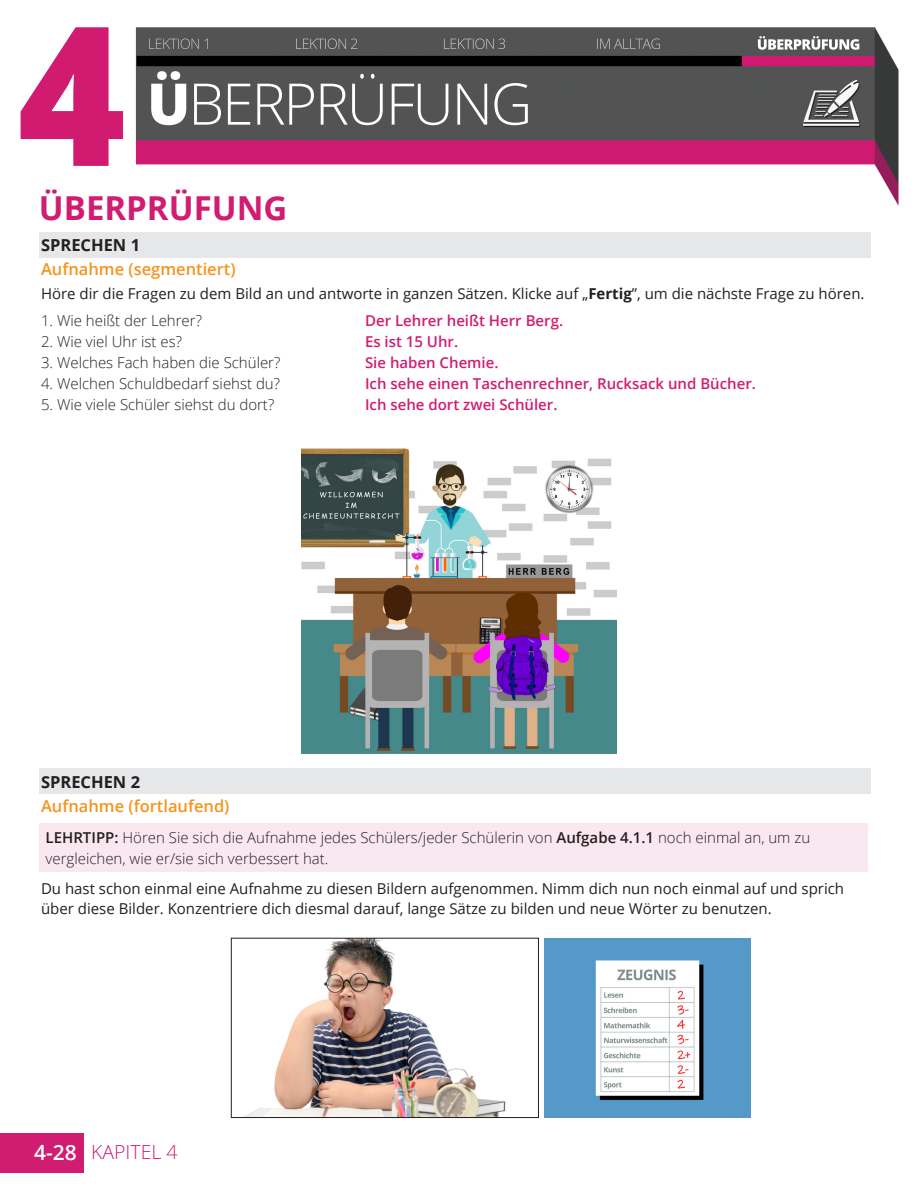
<style>
.page{position:relative;width:918px;height:1188px;background:#fff}
.page>*{position:absolute;margin:0;border:0;box-sizing:border-box;transform-origin:0 0}
.t1{font:700 33px "Open Sans";color:#d01d71}
.t2{font:600 21px "Open Sans";color:#fff}
.t3{font:300 19.5px "Open Sans";color:#d01d71}
.t4{font:600 16.5px "Open Sans";color:#f7931d}
.t5{font:700 16.5px "Open Sans";color:#231f20}
.t6{font:15px/19.5px "Open Sans";color:#231f20}
.t7{font:300 15px/21px "Open Sans";color:#231f20}
.t8{font:600 15px "Open Sans";color:#d01d71}
.s1{font-weight:700}
.s2{font-weight:600}
</style>
<div class="page">
<img style="left:0;top:27px;width:899px;height:1146px">
<div style="left:39px;top:232px;width:831px;height:25px;background:#e6e7e9"></div>
<img style="left:301px;top:448px;width:316px;height:306px">
<div style="left:39px;top:768px;width:831px;height:25px;background:#e6e7e9"></div>
<div style="left:39px;top:824px;width:829px;height:48px;background:#fae8f1"></div>
<div style="left:0;top:1133px;width:84px;height:39px;background:#d01d71"></div>
<img style="left:233px;top:940px;width:304px;height:176px">
<div style="left:231px;top:938px;width:308px;height:180px;border:1px solid #231f20"></div>
<img style="left:544px;top:938px;width:206px;height:180px">
<p class="t1" style="left:39px;top:184px;width:250px">ÜBERPRÜFUNG</p>
<p class="t5" style="left:41px;top:233px;width:101px">SPRECHEN 1</p>
<p class="t4" style="left:41px;top:258px;width:196px">Aufnahme (segmentiert)</p>
<p class="t6" style="left:41px;top:283px;width:825px">Höre dir die Fragen zu dem Bild an und antworte in ganzen Sätzen. Klicke auf „<span class="s1">Fertig</span>”, um die nächste Frage zu hören.</p>
<p class="t7" style="left:41px;top:309px;width:162px">1. Wie heißt der Lehrer?</p>
<p class="t8" style="left:365px;top:310px;width:200px">Der Lehrer heißt Herr Berg.</p>
<p class="t7" style="left:41px;top:330px;width:142px">2. Wie viel Uhr ist es?</p>
<p class="t8" style="left:365px;top:331px;width:95px">Es ist 15 Uhr.</p>
<p class="t7" style="left:41px;top:351px;width:241px">3. Welches Fach haben die Schüler?</p>
<p class="t8" style="left:365px;top:352px;width:135px">Sie haben Chemie.</p>
<p class="t7" style="left:41px;top:372px;width:241px">4. Welchen Schuldbedarf siehst du?</p>
<p class="t8" style="left:365px;top:373px;width:392px">Ich sehe einen Taschenrechner, Rucksack und Bücher.</p>
<p class="t7" style="left:41px;top:393px;width:235px">5. Wie viele Schüler siehst du dort?</p>
<p class="t8" style="left:365px;top:394px;width:194px">Ich sehe dort zwei Schüler.</p>
<p class="t5" style="left:41px;top:770px;width:101px">SPRECHEN 2</p>
<p class="t4" style="left:41px;top:795px;width:190px">Aufnahme (fortlaufend)</p>
<p class="t7" style="left:46px;top:827px;width:766px"><span class="s2">LEHRTIPP:</span> Hören Sie sich die Aufnahme jedes Schülers/jeder Schülerin von <span class="s2">Aufgabe 4.1.1</span> noch einmal an, um zu vergleichen, wie er/sie sich verbessert hat.</p>
<p class="t6" style="left:41px;top:879px;width:805px">Du hast schon einmal eine Aufnahme zu diesen Bildern aufgenommen. Nimm dich nun noch einmal auf und sprich über diese Bilder. Konzentriere dich diesmal darauf, lange Sätze zu bilden und neue Wörter zu benutzen.</p>
<p class="t2" style="left:34px;top:1138px;width:44px">4-28</p>
<p class="t3" style="left:91px;top:1139px;width:88px">KAPITEL 4</p>
</div>
